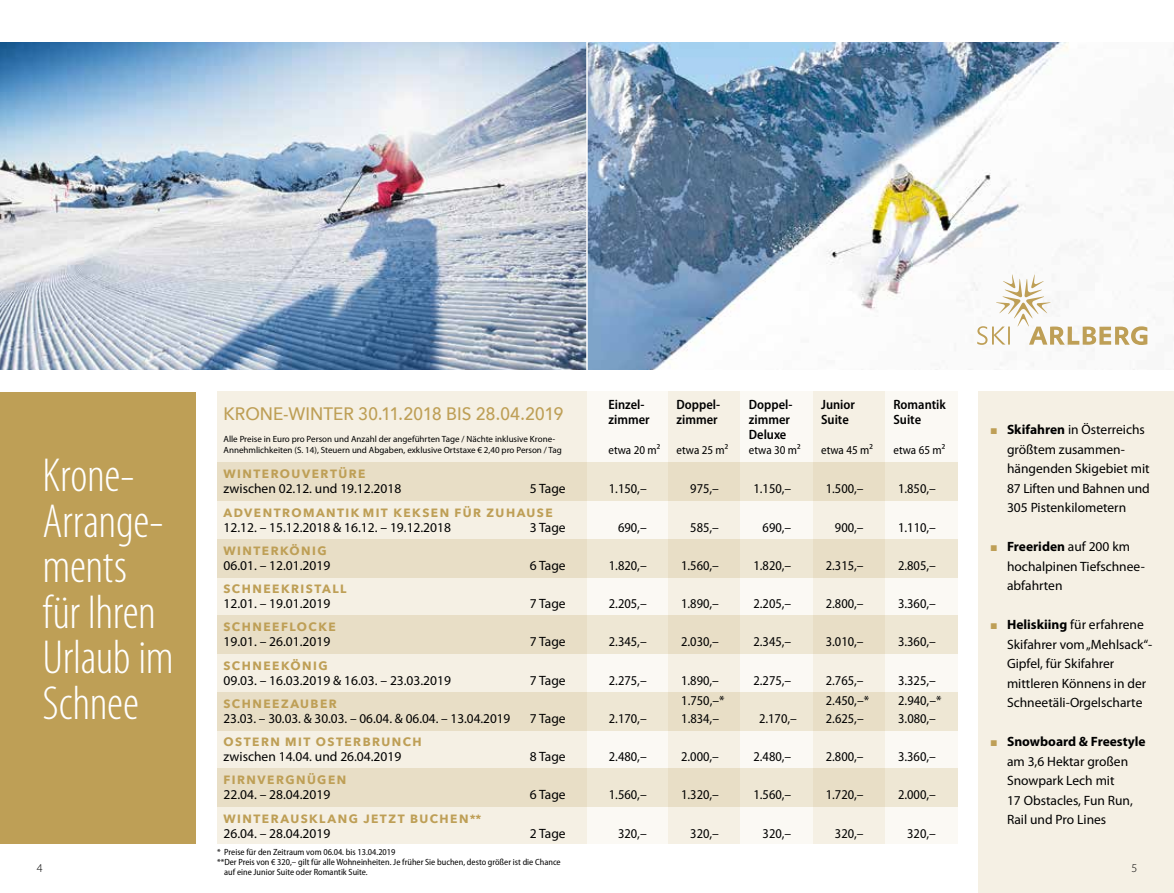
<style>
.page{position:relative;width:1174px;height:893px;background:#fff}
.page>*{position:absolute;margin:0;border:0;box-sizing:border-box;transform-origin:0 0}
.t1{font:300 condensed 48px/45.5px "Myriad Pro";letter-spacing:-.01em;color:#fff}
.t2{font:500 18px "Avenir Next";letter-spacing:-.005em;color:#be9f56;scale:.95 1}
.t3{font:13.5px/19.5px "Myriad Pro";color:#000}
.t4{font:semi-condensed 13.5px/18px "Myriad Pro";color:#000}
.t5{font:600 semi-condensed 13.5px/15px "Myriad Pro";color:#000}
.t6{font:700 13.5px "Myriad Pro";color:#000}
.t7{font:700 12px "Avenir Next";letter-spacing:.12em;color:#be9f56}
.t8{font:semi-condensed 12px "Myriad Pro";color:#000}
.t9{font:300 12px "Myriad Pro";color:#000}
.t10{font:semi-condensed 9px "Myriad Pro";color:#000}
.t11{font:9px/10.8px "Myriad Pro";color:#000}
.s1{font-weight:700}
</style>
<div class="page">
<div style="left:978px;top:391px;width:196px;height:502px;background:#f5f0e4"></div>
<img style="left:588px;top:43px;width:567px;height:327px">
<div style="left:0;top:392px;width:196px;height:452px;background:#be9f56"></div>
<div style="left:217px;top:391px;width:740px;height:453px;background:#f5f0e4"></div>
<div style="left:587px;top:391px;width:81px;height:453px;background:#fbf9f4"></div>
<div style="left:740px;top:391px;width:72px;height:453px;background:#fbf9f4"></div>
<div style="left:885px;top:391px;width:72px;height:453px;background:#fbf9f4"></div>
<div style="left:217px;top:462px;width:740px;height:39px;background:linear-gradient(to right,#e7ddc4,#ede5d1)"></div>
<div style="left:217px;top:539px;width:740px;height:38px;background:linear-gradient(to right,#e7ddc4,#ede5d1)"></div>
<div style="left:217px;top:615px;width:740px;height:39px;background:linear-gradient(to right,#e7ddc4,#ede5d1)"></div>
<div style="left:217px;top:692px;width:740px;height:38px;background:linear-gradient(to right,#e7ddc4,#ede5d1)"></div>
<div style="left:217px;top:769px;width:740px;height:38px;background:linear-gradient(to right,#e7ddc4,#ede5d1)"></div>
<img style="left:0;top:43px;width:586px;height:327px">
<svg style="left:977px;top:274px;width:170px;height:71px"></svg>
<h1 class="t1" style="left:43px;top:452px;width:133px">Krone-<br>Arrange&shy;ments für Ihren<br>Urlaub im<br>Schnee</h1>
<h2 class="t2" style="left:223px;top:398px;width:359px">KRONE-WINTER 30.11.2018 BIS 28.04.2019</h2>
<p class="t11" style="left:223px;top:434px;width:340px">Alle Preise in Euro pro Person und Anzahl der angeführten Tage / Nächte inklusive Krone-<br>Annehmlichkeiten (S. 14), Steuern und Abgaben, exklusive Ortstaxe € 2,40 pro Person / Tag</p>
<p class="t5" style="left:608px;top:397px;width:43px">Einzel&shy;zimmer</p>
<p class="t8" style="left:608px;top:443px;width:53px">etwa 20 m²</p>
<p class="t5" style="left:676px;top:397px;width:45px">Doppel&shy;zimmer</p>
<p class="t8" style="left:676px;top:443px;width:53px">etwa 25 m²</p>
<p class="t5" style="left:749px;top:397px;width:45px">Doppel&shy;zimmer<br>Deluxe</p>
<p class="t8" style="left:749px;top:443px;width:53px">etwa 30 m²</p>
<p class="t5" style="left:821px;top:397px;width:35px">Junior<br>Suite</p>
<p class="t8" style="left:821px;top:443px;width:53px">etwa 45 m²</p>
<p class="t5" style="left:893px;top:397px;width:54px">Romantik<br>Suite</p>
<p class="t8" style="left:893px;top:443px;width:53px">etwa 65 m²</p>
<p class="t7" style="left:223px;top:464px;width:143px">WINTEROUVERTÜRE</p>
<p class="t3" style="left:223px;top:479px;width:179px">zwischen 02.12. und 19.12.2018</p>
<p class="t3" style="left:530px;top:479px;width:37px">5 Tage</p>
<p class="t4" style="left:609px;top:480px;width:39px">1.150,–</p>
<p class="t4" style="left:690px;top:480px;width:30px">975,–</p>
<p class="t4" style="left:753px;top:480px;width:39px">1.150,–</p>
<p class="t4" style="left:825px;top:480px;width:39px">1.500,–</p>
<p class="t4" style="left:898px;top:480px;width:39px">1.850,–</p>
<p class="t3" style="left:223px;top:517px;width:229px">12.12. – 15.12.2018 &amp; 16.12. – 19.12.2018</p>
<p class="t3" style="left:530px;top:517px;width:37px">3 Tage</p>
<p class="t4" style="left:618px;top:518px;width:30px">690,–</p>
<p class="t4" style="left:690px;top:518px;width:30px">585,–</p>
<p class="t4" style="left:762px;top:518px;width:30px">690,–</p>
<p class="t4" style="left:835px;top:518px;width:30px">900,–</p>
<p class="t4" style="left:898px;top:518px;width:39px">1.110,–</p>
<p class="t7" style="left:223px;top:540px;width:105px">WINTERKÖNIG</p>
<p class="t3" style="left:223px;top:555px;width:108px">06.01. – 12.01.2019</p>
<p class="t3" style="left:530px;top:555px;width:37px">6 Tage</p>
<p class="t4" style="left:609px;top:557px;width:39px">1.820,–</p>
<p class="t4" style="left:681px;top:557px;width:39px">1.560,–</p>
<p class="t4" style="left:753px;top:557px;width:39px">1.820,–</p>
<p class="t4" style="left:825px;top:557px;width:39px">2.315,–</p>
<p class="t4" style="left:898px;top:557px;width:39px">2.805,–</p>
<p class="t7" style="left:223px;top:578px;width:124px">SCHNEEKRISTALL</p>
<p class="t3" style="left:223px;top:594px;width:108px">12.01. – 19.01.2019</p>
<p class="t3" style="left:530px;top:594px;width:37px">7 Tage</p>
<p class="t4" style="left:609px;top:595px;width:39px">2.205,–</p>
<p class="t4" style="left:681px;top:595px;width:39px">1.890,–</p>
<p class="t4" style="left:753px;top:595px;width:39px">2.205,–</p>
<p class="t4" style="left:825px;top:595px;width:39px">2.800,–</p>
<p class="t4" style="left:898px;top:595px;width:39px">3.360,–</p>
<p class="t7" style="left:223px;top:617px;width:114px">SCHNEEFLOCKE</p>
<p class="t3" style="left:223px;top:632px;width:108px">19.01. – 26.01.2019</p>
<p class="t3" style="left:530px;top:632px;width:37px">7 Tage</p>
<p class="t4" style="left:609px;top:633px;width:39px">2.345,–</p>
<p class="t4" style="left:681px;top:633px;width:39px">2.030,–</p>
<p class="t4" style="left:753px;top:633px;width:39px">2.345,–</p>
<p class="t4" style="left:825px;top:633px;width:39px">3.010,–</p>
<p class="t4" style="left:898px;top:633px;width:39px">3.360,–</p>
<p class="t7" style="left:223px;top:655px;width:106px">SCHNEEKÖNIG</p>
<p class="t3" style="left:223px;top:670px;width:229px">09.03. – 16.03.2019 &amp; 16.03. – 23.03.2019</p>
<p class="t3" style="left:530px;top:670px;width:37px">7 Tage</p>
<p class="t4" style="left:609px;top:671px;width:39px">2.275,–</p>
<p class="t4" style="left:681px;top:671px;width:39px">1.890,–</p>
<p class="t4" style="left:753px;top:671px;width:39px">2.275,–</p>
<p class="t4" style="left:825px;top:671px;width:39px">2.765,–</p>
<p class="t4" style="left:898px;top:671px;width:39px">3.325,–</p>
<p class="t7" style="left:223px;top:693px;width:115px">SCHNEEZAUBER</p>
<p class="t3" style="left:223px;top:708px;width:288px">23.03. – 30.03. &amp; 30.03. – 06.04. &amp; 06.04. – 13.04.2019</p>
<p class="t3" style="left:530px;top:708px;width:37px">7 Tage</p>
<p class="t4" style="left:609px;top:710px;width:39px">2.170,–</p>
<p class="t7" style="left:223px;top:502px;width:331px">ADVENTROMANTIK MIT KEKSEN FÜR ZUHAUSE</p>
<p class="t4" style="left:681px;top:692px;width:45px">1.750,–*<br>1.834,–</p>
<p class="t4" style="left:826px;top:692px;width:45px">2.450,–*<br>2.625,–</p>
<p class="t4" style="left:898px;top:692px;width:45px">2.940,–*<br>3.080,–</p>
<p class="t4" style="left:759px;top:710px;width:39px">2.170,–</p>
<p class="t7" style="left:223px;top:732px;width:200px">OSTERN MIT OSTERBRUNCH</p>
<p class="t3" style="left:223px;top:747px;width:179px">zwischen 14.04. und 26.04.2019</p>
<p class="t3" style="left:530px;top:747px;width:37px">8 Tage</p>
<p class="t4" style="left:609px;top:748px;width:39px">2.480,–</p>
<p class="t4" style="left:681px;top:748px;width:39px">2.000,–</p>
<p class="t4" style="left:753px;top:748px;width:39px">2.480,–</p>
<p class="t4" style="left:825px;top:748px;width:39px">2.800,–</p>
<p class="t4" style="left:898px;top:748px;width:39px">3.360,–</p>
<p class="t7" style="left:223px;top:770px;width:124px">FIRNVERGNÜGEN</p>
<p class="t3" style="left:223px;top:785px;width:108px">22.04. – 28.04.2019</p>
<p class="t3" style="left:530px;top:785px;width:37px">6 Tage</p>
<p class="t4" style="left:609px;top:786px;width:39px">1.560,–</p>
<p class="t4" style="left:681px;top:786px;width:39px">1.320,–</p>
<p class="t4" style="left:753px;top:786px;width:39px">1.560,–</p>
<p class="t4" style="left:825px;top:786px;width:39px">1.720,–</p>
<p class="t4" style="left:898px;top:786px;width:39px">2.000,–</p>
<p class="t7" style="left:223px;top:808px;width:259px">WINTERAUSKLANG JETZT BUCHEN**</p>
<p class="t3" style="left:223px;top:823px;width:108px">26.04. – 28.04.2019</p>
<p class="t3" style="left:530px;top:823px;width:37px">2 Tage</p>
<p class="t4" style="left:618px;top:824px;width:30px">320,–</p>
<p class="t4" style="left:690px;top:824px;width:30px">320,–</p>
<p class="t4" style="left:762px;top:824px;width:30px">320,–</p>
<p class="t4" style="left:835px;top:824px;width:30px">320,–</p>
<p class="t4" style="left:907px;top:824px;width:30px">320,–</p>
<p class="t3" style="left:1007px;top:420px;width:144px"><span class="s1">Skifahren</span> in Österreichs größtem zusammen&shy;hängenden Skigebiet mit<br>87 Liften und Bahnen und<br>305 Pistenkilometern</p>
<p class="t3" style="left:1007px;top:537px;width:139px"><span class="s1">Freeriden</span> auf 200 km hochalpinen Tiefschnee&shy;abfahrten</p>
<p class="t3" style="left:1007px;top:615px;width:147px"><span class="s1">Heliskiing</span> für erfahrene<br>Skifahrer vom „Mehlsack“-<br>Gipfel, für Skifahrer mittleren Könnens in der<br>Schneetäli-Orgelscharte</p>
<p class="t6" style="left:1007px;top:734px;width:140px">Snowboard &amp; Freestyle</p>
<p class="t3" style="left:1007px;top:751px;width:127px">am 3,6 Hektar großen<br>Snowpark Lech mit<br>17 Obstacles, Fun Run,<br>Rail und Pro Lines</p>
<p class="t10" style="left:217px;top:847px;width:180px">* Preise für den Zeitraum vom 06.04. bis 13.04.2019</p>
<p class="t10" style="left:217px;top:857px;width:345px">**Der Preis von € 320,– gilt für alle Wohneinheiten. Je früher Sie buchen, desto größer ist die Chance</p>
<p class="t10" style="left:224px;top:867px;width:145px">auf eine Junior Suite oder Romantik Suite.</p>
<p class="t9" style="left:37px;top:860px;width:7px">4</p>
<p class="t9" style="left:1131px;top:860px;width:7px">5</p>
</div>
